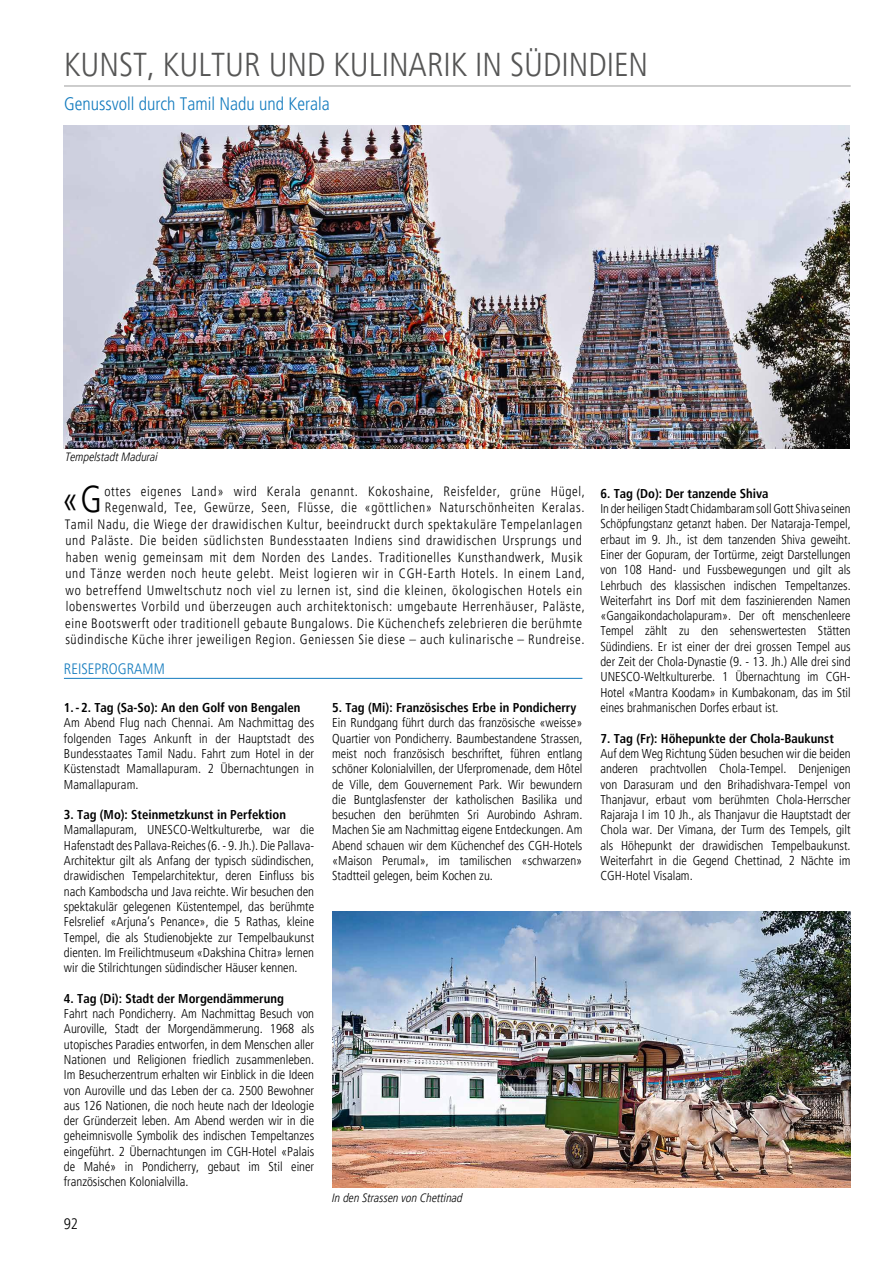
<style>
.page{position:relative;width:893px;height:1263px;background:#fff}
.page>*{position:absolute;margin:0;border:0;box-sizing:border-box;transform-origin:0 0}
.t1{font:300 condensed 37.2px "Frutiger LT Pro";color:#000}
.t2{font:300 condensed 33px "Frutiger LT Pro";color:#565655}
.t3{font:300 condensed 18px "Frutiger LT Pro";color:#137bbe}
.t4{font:300 condensed 15px "Frutiger LT Pro";color:#137bbe}
.t5{font:300 condensed 15px "Frutiger LT Pro";color:#000}
.t6{font:300 condensed 13.5px/16.5px "Frutiger LT Pro";letter-spacing:.05em;color:#000;text-align:right}
.t7{font:300 condensed 12.75px/15.3px "Frutiger LT Pro";color:#000;text-align:justify}
.t8{font:700 condensed 12.75px "Frutiger LT Pro";color:#000}
.t9{font:italic 300 condensed 12px "Frutiger LT Pro";color:#000}
</style>
<div class="page">
<hr style="left:64px;top:678px;width:518px;height:1px;background:#137bbe">
<img style="left:64px;top:125px;width:786px;height:323px">
<hr style="left:64px;top:86px;width:787px;height:1px;background:#9c9c9d">
<img style="left:332px;top:911px;width:519px;height:276px">
<h2 class="t2" style="left:64px;top:45px;width:586px">KUNST, KULTUR UND KULINARIK IN SÜDINDIEN</h2>
<h3 class="t3" style="left:64px;top:94px;width:267px">Genussvoll durch Tamil Nadu und Kerala</h3>
<p class="t9" style="left:65px;top:450px;width:94px">Tempelstadt Madurai</p>
<p class="t6" style="left:65px;top:483px;width:522px">ottes eigenes Land» wird Kerala genannt. Kokoshaine, Reisfelder, grüne Hügel, Regenwald, Tee, Gewürze, Seen, Flüsse, die «göttlichen» Naturschönheiten Keralas.<br>Tamil Nadu, die Wiege der drawidischen Kultur, beeindruckt durch spektakuläre Tempelanlagen und Paläste. Die beiden südlichsten Bundesstaaten Indiens sind drawidischen Ursprungs und haben wenig gemeinsam mit dem Norden des Landes. Traditionelles Kunsthandwerk, Musik und Tänze werden noch heute gelebt. Meist logieren wir in CGH-Earth Hotels. In einem Land, wo betreffend Umweltschutz noch viel zu lernen ist, sind die kleinen, ökologischen Hotels ein lobenswertes Vorbild und überzeugen auch architektonisch: umgebaute Herrenhäuser, Paläste, eine Bootswerft oder traditionell gebaute Bungalows. Die Küchenchefs zelebrieren die berühmte südindische Küche ihrer jeweiligen Region. Geniessen Sie diese – auch kulinarische – Rundreise.</p>
<h1 class="t1" style="left:61px;top:478px;width:42px">«G</h1>
<p class="t4" style="left:64px;top:660px;width:102px">REISEPROGRAMM</p>
<p class="t8" style="left:64px;top:700px;width:238px">1.-2. Tag (Sa-So): An den Golf von Bengalen</p>
<p class="t7" style="left:64px;top:715px;width:252px">Am Abend Flug nach Chennai. Am Nachmittag des folgenden Tages Ankunft in der Hauptstadt des Bundesstaates Tamil Nadu. Fahrt zum Hotel in der Küstenstadt Mamallapuram. 2 Übernachtungen in Mamallapuram.</p>
<p class="t8" style="left:64px;top:807px;width:224px">3. Tag (Mo): Steinmetzkunst in Perfektion</p>
<p class="t7" style="left:64px;top:822px;width:252px">Mamallapuram, UNESCO-Weltkulturerbe, war die Hafenstadt des Pallava-Reiches (6. - 9. Jh.). Die Pallava-Architektur gilt als Anfang der typisch südindischen, drawidischen Tempelarchitektur, deren Einfluss bis nach Kambodscha und Java reichte. Wir besuchen den spektakulär gelegenen Küstentempel, das berühmte Felsrelief «Arjuna’s Penance», die 5 Rathas, kleine Tempel, die als Studienobjekte zur Tempelbaukunst dienten. Im Freilichtmuseum «Dakshina Chitra» lernen wir die Stilrichtungen südindischer Häuser kennen.</p>
<p class="t8" style="left:64px;top:991px;width:221px">4. Tag (Di): Stadt der Morgendämmerung</p>
<p class="t7" style="left:64px;top:1006px;width:252px">Fahrt nach Pondicherry. Am Nachmittag Besuch von Auroville, Stadt der Morgendämmerung. 1968 als utopisches Paradies entworfen, in dem Menschen aller Nationen und Religionen friedlich zusammenleben.<br>Im Besucherzentrum erhalten wir Einblick in die Ideen von Auroville und das Leben der ca. 2500 Bewohner aus 126 Nationen, die noch heute nach der Ideologie der Gründerzeit leben. Am Abend werden wir in die geheimnisvolle Symbolik des indischen Tempeltanzes eingeführt. 2 Übernachtungen im CGH-Hotel «Palais de Mahé» in Pondicherry, gebaut im Stil einer französischen Kolonialvilla.</p>
<p class="t5" style="left:64px;top:1215px;width:16px">92</p>
<p class="t8" style="left:332px;top:700px;width:246px">5. Tag (Mi): Französisches Erbe in Pondicherry</p>
<p class="t7" style="left:332px;top:715px;width:252px">Ein Rundgang führt durch das französische «weisse» Quartier von Pondicherry. Baumbestandene Strassen, meist noch französisch beschriftet, führen entlang schöner Kolonialvillen, der Uferpromenade, dem Hôtel de Ville, dem Gouvernement Park. Wir bewundern die Buntglasfenster der katholischen Basilika und besuchen den berühmten Sri Aurobindo Ashram.<br>Machen Sie am Nachmittag eigene Entdeckungen. Am Abend schauen wir dem Küchenchef des CGH-Hotels «Maison Perumal», im tamilischen «schwarzen» Stadtteil gelegen, beim Kochen zu.</p>
<p class="t9" style="left:332px;top:1191px;width:132px">In den Strassen von Chettinad</p>
<p class="t8" style="left:600px;top:486px;width:170px">6. Tag (Do): Der tanzende Shiva</p>
<p class="t7" style="left:600px;top:501px;width:252px">In der heiligen Stadt Chidambaram soll Gott Shiva seinen Schöpfungstanz getanzt haben. Der Nataraja-Tempel, erbaut im 9. Jh., ist dem tanzenden Shiva geweiht.<br>Einer der Gopuram, der Tortürme, zeigt Darstellungen von 108 Hand- und Fussbewegungen und gilt als Lehrbuch des klassischen indischen Tempeltanzes.<br>Weiterfahrt ins Dorf mit dem faszinierenden Namen «Gangaikondacholapuram». Der oft menschenleere Tempel zählt zu den sehenswertesten Stätten Südindiens. Er ist einer der drei grossen Tempel aus der Zeit der Chola-Dynastie (9. - 13. Jh.) Alle drei sind UNESCO-Weltkulturerbe. 1 Übernachtung im CGH-Hotel «Mantra Koodam» in Kumbakonam, das im Stil eines brahmanischen Dorfes erbaut ist.</p>
<p class="t8" style="left:600px;top:731px;width:235px">7. Tag (Fr): Höhepunkte der Chola-Baukunst</p>
<p class="t7" style="left:600px;top:746px;width:252px">Auf dem Weg Richtung Süden besuchen wir die beiden anderen prachtvollen Chola-Tempel. Denjenigen von Darasuram und den Brihadishvara-Tempel von Thanjavur, erbaut vom berühmten Chola-Herrscher Rajaraja I im 10 Jh., als Thanjavur die Hauptstadt der Chola war. Der Vimana, der Turm des Tempels, gilt als Höhepunkt der drawidischen Tempelbaukunst.<br>Weiterfahrt in die Gegend Chettinad, 2 Nächte im CGH-Hotel Visalam.</p>
</div>
